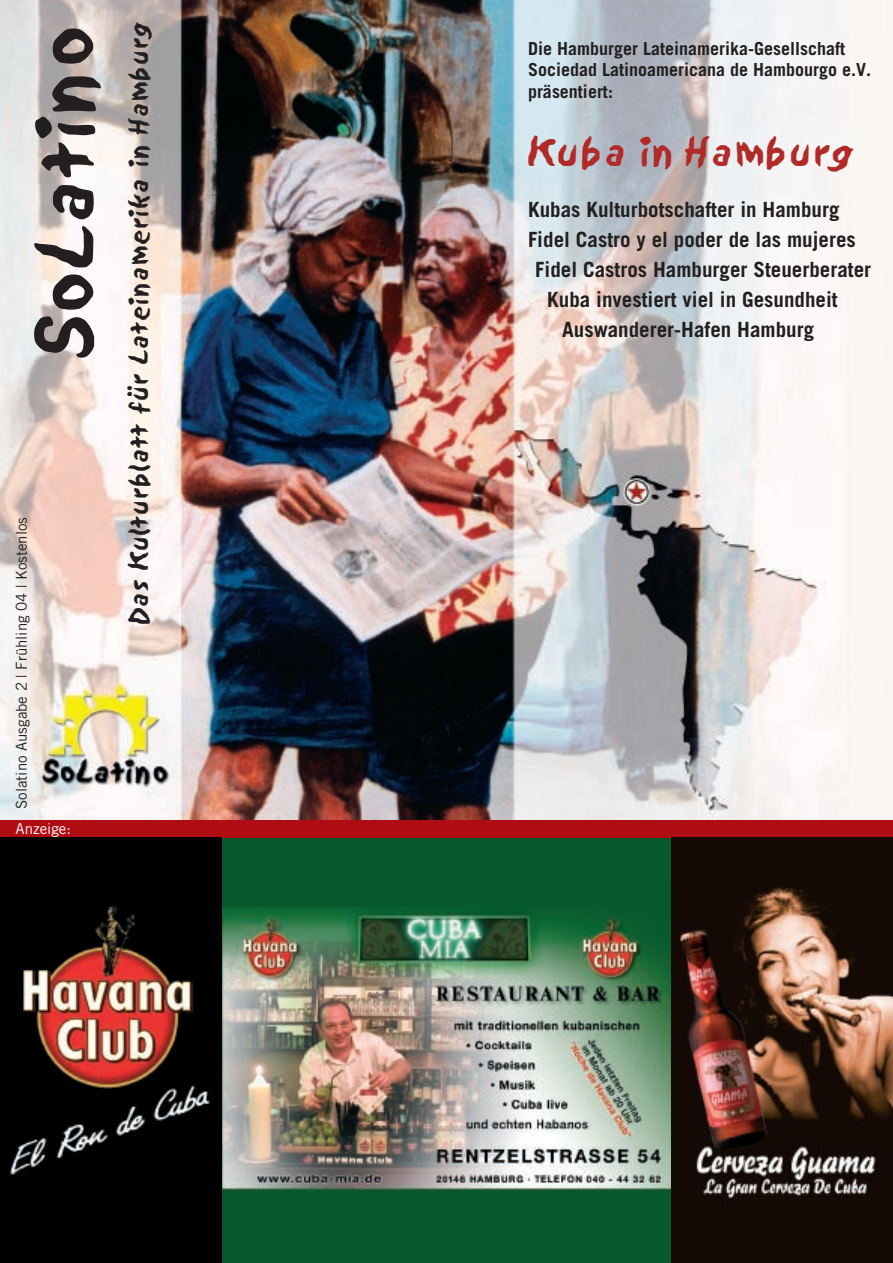
<style>
.page{position:relative;width:893px;height:1263px;background:#fff}
.page>*{position:absolute;margin:0;border:0;box-sizing:border-box;transform-origin:0 0}
.t1{font:72px "Sand";color:#231f20}
.t2{font:36px "Sand";color:#b12a28}
.t3{font:24px "Sand";color:#231f20}
.t4{font:700 21px "Trade Gothic";color:#231f20}
.t5{font:700 18px/21.6px "Trade Gothic";color:#231f20}
.t6{font:15px "Trade Gothic";color:#231f20}
.t7{font:15px "Trade Gothic";color:#fff}
</style>
<div class="page">
<div style="left:208px;top:838px;width:482px;height:425px;background:#07582c"></div>
<img style="left:221px;top:905px;width:451px;height:285px">
<img style="left:0;top:0;width:893px;height:820px">
<div style="left:0;top:820px;width:893px;height:18px;background:#af0c14"></div>
<img style="left:672px;top:838px;width:221px;height:425px">
<img style="left:0;top:838px;width:221px;height:419px">
<h1 class="t1" style="left:27px;top:358px;width:337px;rotate:-90deg">SoLatino</h1>
<p class="t3" style="left:126px;top:624px;width:605px;rotate:-90deg">Das Kulturblatt für Lateinamerika in Hamburg</p>
<p class="t6" style="left:12px;top:809px;width:294px;rotate:-90deg">Solatino Ausgabe 2 | Frühling 04 | Kostenlos</p>
<p class="t7" style="left:16px;top:820px;width:57px">Anzeige:</p>
<p class="t5" style="left:528px;top:37px;width:345px">Die Hamburger Lateinamerika-Gesellschaft<br>Sociedad Latinoamericana de Hambourgo e.V. präsentiert:</p>
<h2 class="t2" style="left:528px;top:133px;width:327px">Kuba in Hamburg</h2>
<p class="t4" style="left:528px;top:196px;width:313px">Kubas Kulturbotschafter in Hamburg</p>
<p class="t4" style="left:528px;top:226px;width:329px">Fidel Castro y el poder de las mujeres</p>
<p class="t4" style="left:535px;top:256px;width:337px">Fidel Castros Hamburger Steuerberater</p>
<p class="t4" style="left:547px;top:286px;width:292px">Kuba investiert viel in Gesundheit</p>
<p class="t4" style="left:562px;top:316px;width:253px">Auswanderer-Hafen Hamburg</p>
</div>
